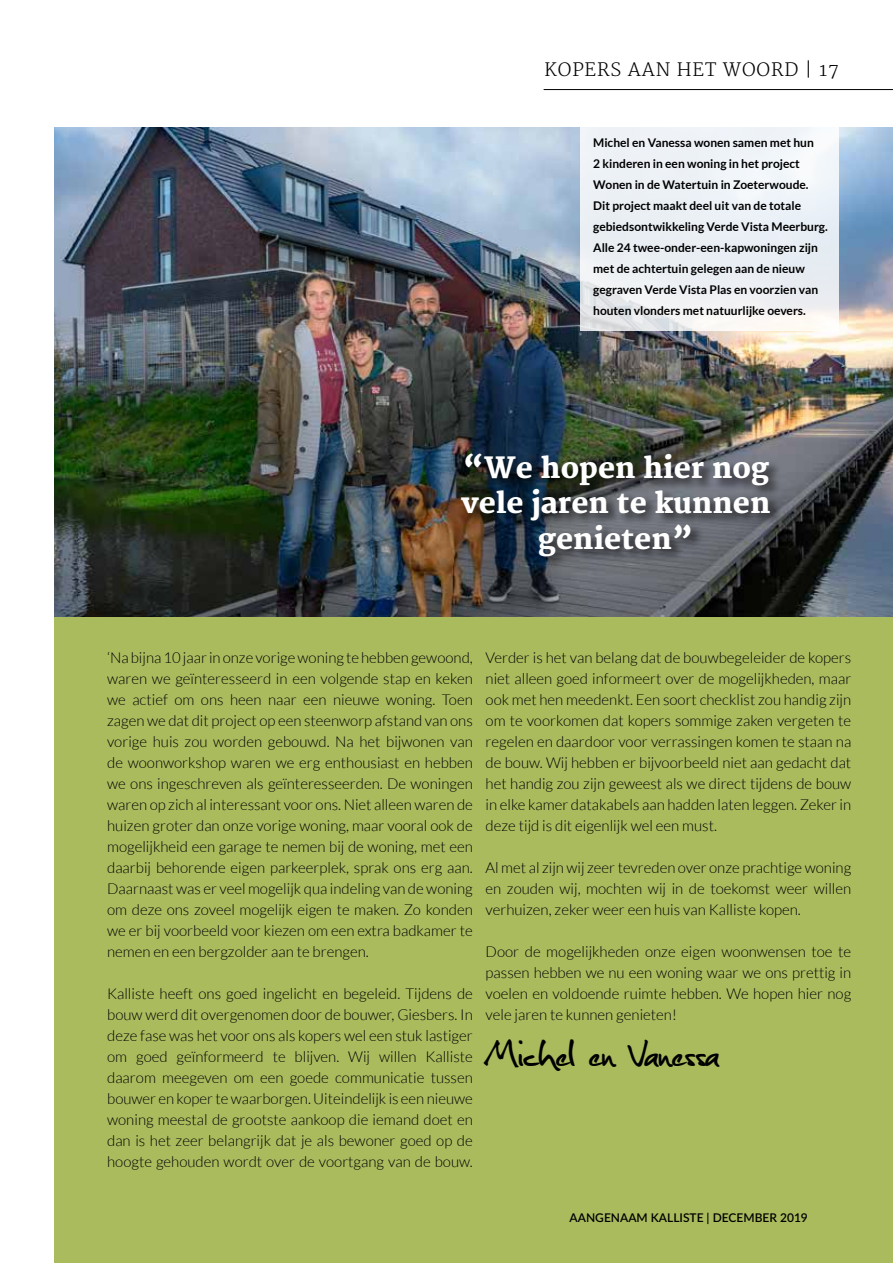
<style>
.page{position:relative;width:893px;height:1263px;background:#fff}
.page>*{position:absolute;margin:0;border:0;box-sizing:border-box;transform-origin:0 0}
.t1{font:49.5px "Christopherhand";color:#000}
.t2{font:800 28.5px/35.1px "Merriweather";color:#fff;text-align:center}
.t3{font:300 18px "Merriweather";letter-spacing:.05em;color:#000}
.t4{font:300 15px/21px "Lato";color:#000;text-align:justify}
.t5{font:700 12px/21px "Lato";color:#000}
.t6{font:600 12px "Lato";color:#000}
</style>
<div class="page">
<hr style="left:544px;top:89px;width:349px;height:1px;background:#000">
<div style="left:54px;top:615px;width:839px;height:648px;background:#aabb5e"></div>
<img style="left:54px;top:128px;width:839px;height:489px">
<div style="left:459px;top:452px;width:325px;height:118px;background:#000;opacity:.75"></div>
<svg style="left:580px;top:127px;width:259px;height:204px;fill:#ecf1f5"></svg>
<p class="t3" style="left:544px;top:60px;width:296px">KOPERS AAN HET WOORD | 17</p>
<p class="t5" style="left:593px;top:132px;width:236px">Michel en Vanessa wonen samen met hun<br>2 kinderen in een woning in het project Wonen in de Watertuin in Zoeterwoude.<br>Dit project maakt deel uit van de totale gebiedsontwikkeling Verde Vista Meerburg.<br>Alle 24 twee-onder-een-kapwoningen zijn met de achtertuin gelegen aan de nieuw gegraven Verde Vista Plas en voorzien van houten vlonders met natuurlijke oevers.</p>
<h2 class="t2" style="left:461px;top:452px;width:311px">“We hopen hier nog vele jaren te kunnen genieten”</h2>
<p class="t4" style="left:107px;top:647px;width:367px">‘Na bijna 10 jaar in onze vorige woning te hebben gewoond, waren we geïnteresseerd in een volgende stap en keken we actief om ons heen naar een nieuwe woning. Toen zagen we dat dit project op een steenworp afstand van ons vorige huis zou worden gebouwd. Na het bijwonen van de woonworkshop waren we erg enthousiast en hebben we ons ingeschreven als geïnteresseerden. De woningen waren op zich al interessant voor ons. Niet alleen waren de huizen groter dan onze vorige woning, maar vooral ook de mogelijkheid een garage te nemen bij de woning, met een daarbij behorende eigen parkeerplek, sprak ons erg aan.<br>Daarnaast was er veel mogelijk qua indeling van de woning om deze ons zoveel mogelijk eigen te maken. Zo konden we er bij voorbeeld voor kiezen om een extra badkamer te nemen en een bergzolder aan te brengen.</p>
<p class="t4" style="left:107px;top:983px;width:367px">Kalliste heeft ons goed ingelicht en begeleid. Tijdens de bouw werd dit overgenomen door de bouwer, Giesbers. In deze fase was het voor ons als kopers wel een stuk lastiger om goed geïnformeerd te blijven. Wij willen Kalliste daarom meegeven om een goede communicatie tussen bouwer en koper te waarborgen. Uiteindelijk is een nieuwe woning meestal de grootste aankoop die iemand doet en dan is het zeer belangrijk dat je als bewoner goed op de hoogte gehouden wordt over de voortgang van de bouw.</p>
<p class="t4" style="left:486px;top:647px;width:367px">Verder is het van belang dat de bouwbegeleider de kopers niet alleen goed informeert over de mogelijkheden, maar ook met hen meedenkt. Een soort checklist zou handig zijn om te voorkomen dat kopers sommige zaken vergeten te regelen en daardoor voor verrassingen komen te staan na de bouw. Wij hebben er bijvoorbeeld niet aan gedacht dat het handig zou zijn geweest als we direct tijdens de bouw in elke kamer datakabels aan hadden laten leggen. Zeker in deze tijd is dit eigenlijk wel een must.</p>
<p class="t4" style="left:486px;top:857px;width:367px">Al met al zijn wij zeer tevreden over onze prachtige woning en zouden wij, mochten wij in de toekomst weer willen verhuizen, zeker weer een huis van Kalliste kopen.</p>
<p class="t4" style="left:486px;top:941px;width:367px">Door de mogelijkheden onze eigen woonwensen toe te passen hebben we nu een woning waar we ons prettig in voelen en voldoende ruimte hebben. We hopen hier nog vele jaren te kunnen genieten!</p>
<h1 class="t1" style="left:486px;top:1033px;width:235px">Michel en Vanessa</h1>
<p class="t6" style="left:570px;top:1209px;width:240px">AANGENAAM KALLISTE | DECEMBER 2019</p>
</div>
